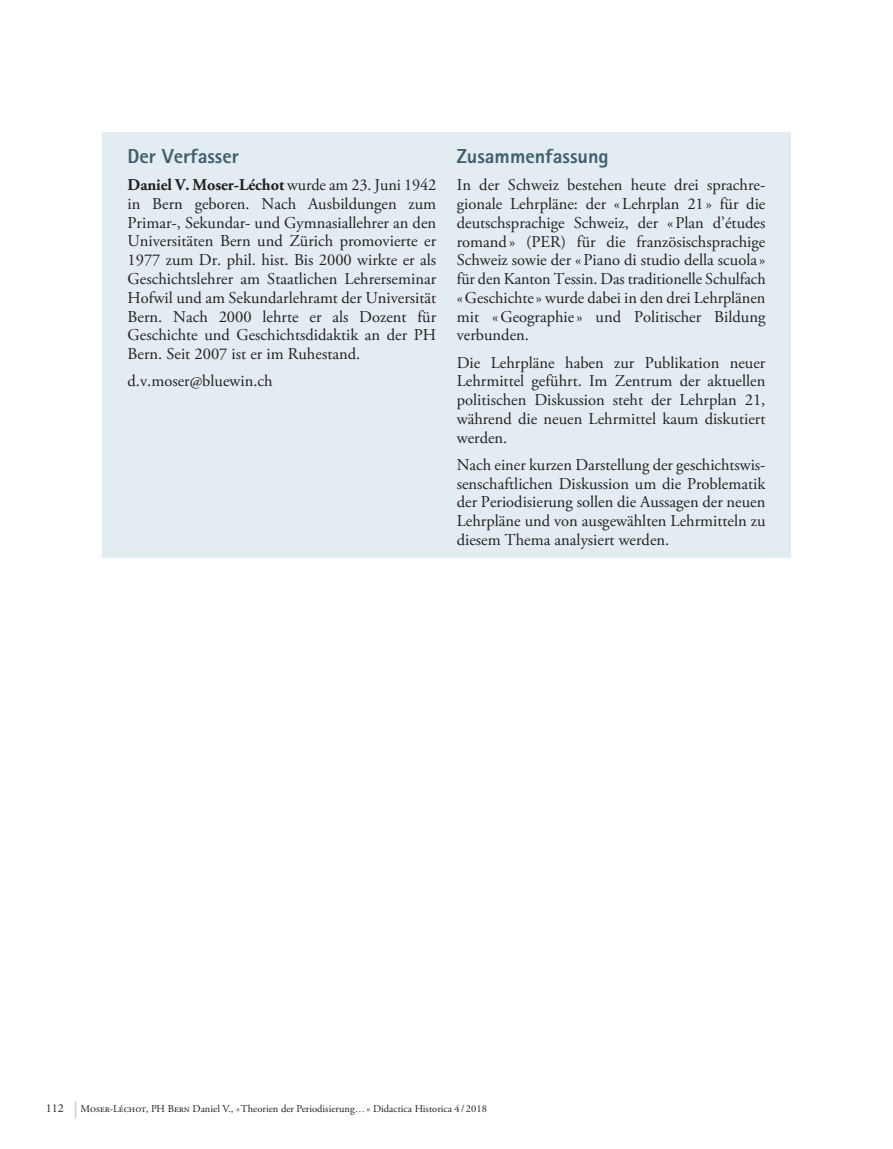
<style>
.page{position:relative;width:893px;height:1149px;background:#fff}
.page>*{position:absolute;margin:0;border:0;box-sizing:border-box;transform-origin:0 0}
.titre_gris_encadré_d{font:800 20.25px "Rotis Sans Serif";color:#3f5f6e}
.texte_Auteur_Résumé{font:16.5px/18.8px "Adobe Garamond Pro";color:#231f20;text-align:justify}
.t1{font:10.5px "Adobe Garamond Pro";color:#231f20}
.s1{font-weight:700}
.s2{font-size:12px}
.s3{font-size:16.5px;color:#bcbdc0}
</style>
<div class="page">
<div style="left:102px;top:132px;width:689px;height:425px;background:#e2ecf1"></div>
<p class="titre_gris_encadré_d" style="left:128px;top:143px;width:113px">Der Verfasser</p>
<p class="texte_Auteur_Résumé" style="left:128px;top:176px;width:310px"><span class="s1">Daniel V. Moser-Léchot</span> wurde am 23. Juni 1942 in Bern geboren. Nach Ausbildungen zum Primar-, Sekundar- und Gymnasiallehrer an den Universitäten Bern und Zürich promovierte er 1977 zum Dr. phil. hist. Bis 2000 wirkte er als Geschichtslehrer am Staatlichen Lehrerseminar Hofwil und am Sekundarlehramt der Universität Bern. Nach 2000 lehrte er als Dozent für Geschichte und Geschichtsdidaktik an der PH Bern. Seit 2007 ist er im Ruhestand.</p>
<p class="texte_Auteur_Résumé" style="left:128px;top:372px;width:147px">d.v.moser@bluewin.ch</p>
<p class="titre_gris_encadré_d" style="left:457px;top:143px;width:153px">Zusammenfassung</p>
<p class="texte_Auteur_Résumé" style="left:457px;top:176px;width:310px">In der Schweiz bestehen heute drei sprachre&shy;gionale Lehrpläne: der «Lehrplan 21» für die deutschsprachige Schweiz, der «Plan d’études romand» (PER) für die französischsprachige Schweiz sowie der «Piano di studio della scuola » für den Kanton Tessin. Das traditionelle Schulfach «Geschichte» wurde dabei in den drei Lehrplänen mit «Geographie» und Politischer Bildung verbunden.</p>
<p class="texte_Auteur_Résumé" style="left:457px;top:353px;width:310px">Die Lehrpläne haben zur Publikation neuer Lehrmittel geführt. Im Zentrum der aktuellen politischen Diskussion steht der Lehrplan 21, während die neuen Lehrmittel kaum diskutiert werden.</p>
<p class="texte_Auteur_Résumé" style="left:457px;top:456px;width:310px">Nach einer kurzen Darstellung der geschichtswis&shy;senschaftlichen Diskussion um die Problematik der Periodisierung sollen die Aussagen der neuen Lehrpläne und von ausgewählten Lehrmitteln zu diesem Thema analysiert werden.</p>
<p class="t1" style="left:46px;top:1101px;width:443px"><span class="s2">112</span> <span class="s3">|</span> Moser-Léchot, PH Bern Daniel V., «Theorien der Periodisierung…» Didactica Historica 4 / 2018</p>
</div>
